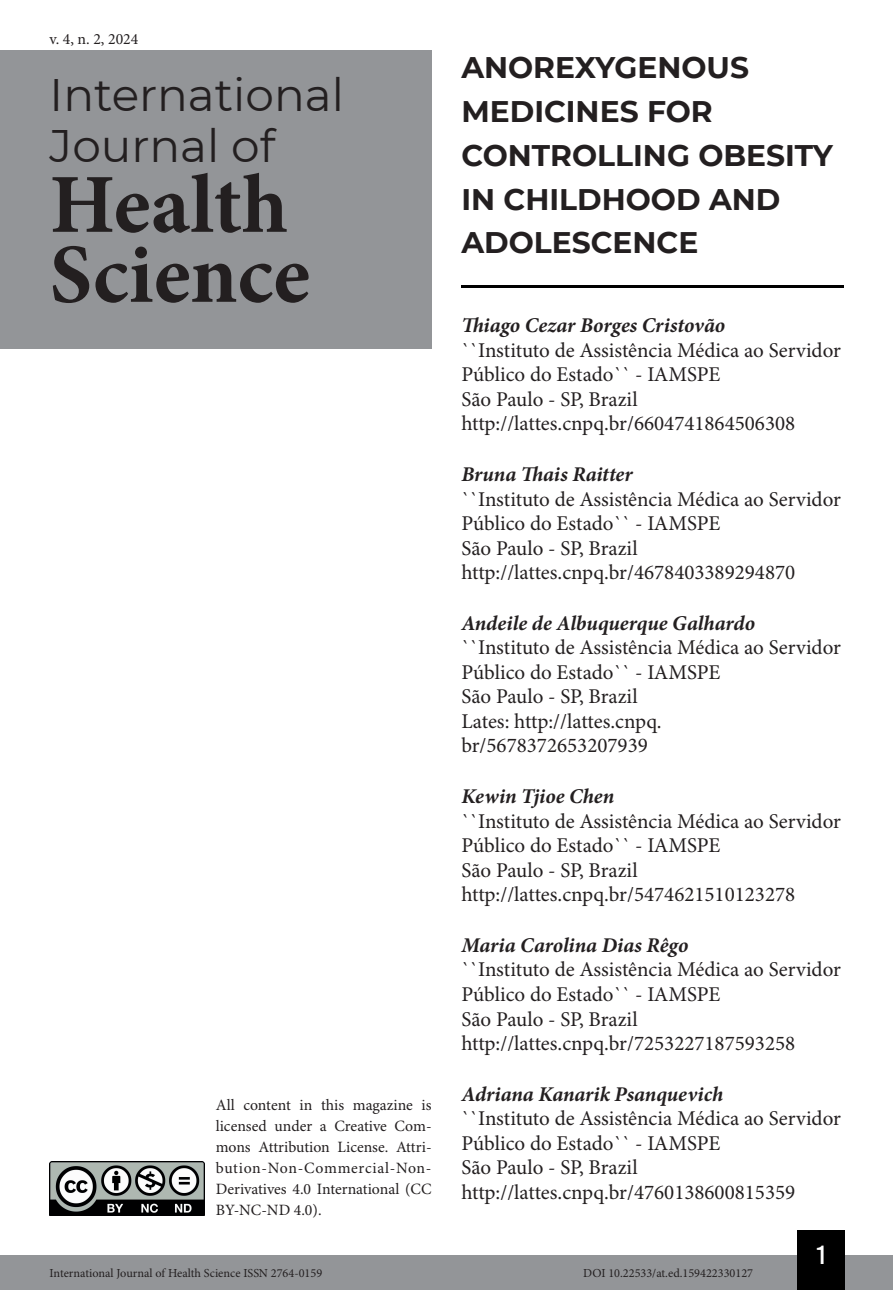
<style>
.page{position:relative;width:893px;height:1290px;background:#fff}
.page>*{position:absolute;margin:0;border:0;box-sizing:border-box;transform-origin:0 0}
.t1{font:700 84px/70px "Minion Pro";color:#231f20}
.t2{font:45.5px/50.8px "Montserrat";color:#231f20}
.t3{font:700 29.75px/43.8px "Montserrat";color:#231f20}
.t4{font:26.25px "Bebas Kai";color:#fff}
.t5{font:21px/24.5px "Minion Pro";color:#231f20}
.t6{font:italic 700 21px "Minion Pro";color:#231f20}
.t7{font:15.75px/21px "Minion Pro";color:#231f20;text-align:justify}
.t8{font:12.25px "Minion Pro";color:#231f20}
</style>
<div class="page">
<div style="left:0;top:1255px;width:893px;height:35px;background:#939598"></div>
<div style="left:797px;top:1230px;width:48px;height:60px;background:#000"></div>
<img style="left:50px;top:1161px;width:154px;height:54px">
<div style="left:0;top:50px;width:432px;height:298px;background:#939598"></div>
<hr style="left:461px;top:285px;width:382px;height:3px;background:#000">
<p class="t7" style="left:50px;top:29px;width:90px">v. 4, n. 2, 2024</p>
<h2 class="t2" style="left:50px;top:68px;width:296px">International<br>Journal of</h2>
<h1 class="t1" style="left:50px;top:169px;width:262px">Health<br>Science</h1>
<p class="t7" style="left:216px;top:1095px;width:217px">All content in this magazine is licensed under a Creative Com&shy;mons Attribution License. Attri&shy;bution-Non-Commercial-Non-Derivatives 4.0 International (CC BY-NC-ND 4.0).</p>
<h3 class="t3" style="left:461px;top:44px;width:373px">ANOREXYGENOUS<br>MEDICINES FOR<br>CONTROLLING OBESITY<br>IN CHILDHOOD AND<br>ADOLESCENCE</h3>
<p class="t6" style="left:461px;top:310px;width:265px">Thiago Cezar Borges Cristovão</p>
<p class="t5" style="left:461px;top:339px;width:381px">``Instituto de Assistência Médica ao Servidor Público do Estado`` - IAMSPE<br>São Paulo - SP, Brazil http://lattes.cnpq.br/6604741864506308</p>
<p class="t6" style="left:461px;top:459px;width:173px">Bruna Thais Raitter</p>
<p class="t5" style="left:461px;top:487px;width:381px">``Instituto de Assistência Médica ao Servidor Público do Estado`` - IAMSPE<br>São Paulo - SP, Brazil http://lattes.cnpq.br/4678403389294870</p>
<p class="t6" style="left:461px;top:608px;width:295px">Andeile de Albuquerque Galhardo</p>
<p class="t5" style="left:461px;top:636px;width:381px">``Instituto de Assistência Médica ao Servidor<br>Público do Estado`` - IAMSPE<br>São Paulo - SP, Brazil<br>Lates: http://lattes.cnpq. br/5678372653207939</p>
<p class="t6" style="left:461px;top:781px;width:155px">Kewin Tjioe Chen</p>
<p class="t5" style="left:461px;top:809px;width:381px">``Instituto de Assistência Médica ao Servidor Público do Estado`` - IAMSPE<br>São Paulo - SP, Brazil http://lattes.cnpq.br/5474621510123278</p>
<p class="t6" style="left:461px;top:930px;width:228px">Maria Carolina Dias Rêgo</p>
<p class="t5" style="left:461px;top:958px;width:381px">``Instituto de Assistência Médica ao Servidor Público do Estado`` - IAMSPE<br>São Paulo - SP, Brazil http://lattes.cnpq.br/7253227187593258</p>
<p class="t6" style="left:461px;top:1079px;width:263px">Adriana Kanarik Psanquevich</p>
<p class="t5" style="left:461px;top:1107px;width:381px">``Instituto de Assistência Médica ao Servidor Público do Estado`` - IAMSPE<br>São Paulo - SP, Brazil http://lattes.cnpq.br/4760138600815359</p>
<p class="t4" style="left:817px;top:1241px;width:10px">1</p>
<p class="t8" style="left:50px;top:1266px;width:274px">International Journal of Health Science ISSN 2764-0159</p>
<p class="t8" style="left:583px;top:1266px;width:171px">DOI 10.22533/at.ed.159422330127</p>
</div>
